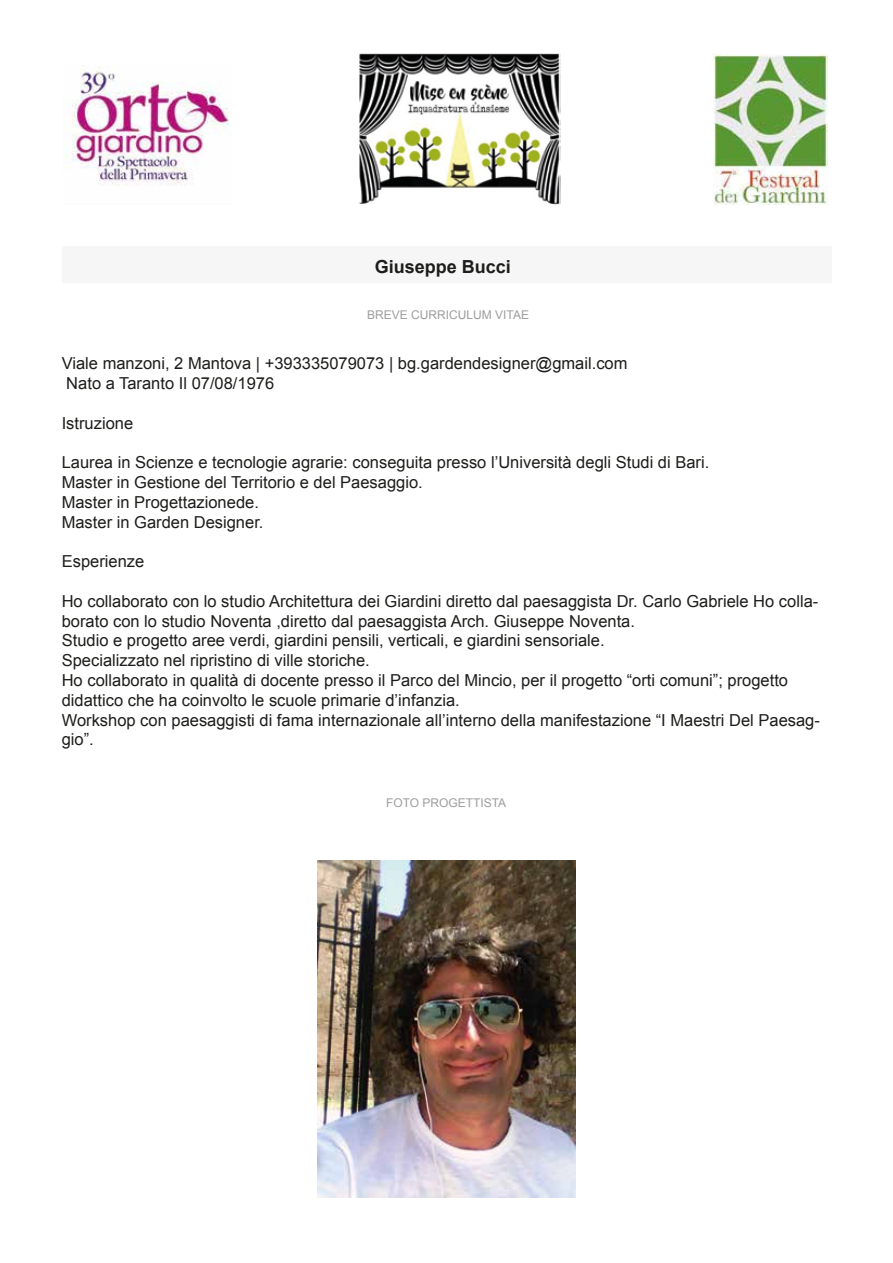
<style>
.page{position:relative;width:893px;height:1263px;background:#fff}
.page>*{position:absolute;margin:0;border:0;box-sizing:border-box;transform-origin:0 0}
.t1{font:700 18px "Arial";color:#1d1d1b}
.t2{font:16.5px/19.8px "Arial";color:#1d1d1b}
.t3{font:12px "Arial";color:#9e9d9d}
</style>
<div class="page">
<img style="left:64px;top:65px;width:166px;height:121px">
<img style="left:359px;top:53px;width:202px;height:152px">
<img style="left:714px;top:54px;width:113px;height:151px">
<div style="left:62px;top:246px;width:770px;height:37px;background:#f6f6f6"></div>
<img style="left:317px;top:860px;width:259px;height:338px">
<p class="t1" style="left:375px;top:255px;width:138px">Giuseppe Bucci</p>
<p class="t3" style="left:367px;top:307px;width:163px">BREVE CURRICULUM VITAE</p>
<p class="t2" style="left:62px;top:354px;width:567px">Viale manzoni, 2 Mantova | +393335079073 | bg.gardendesigner@gmail.com<br>Nato a Taranto Il 07/08/1976</p>
<p class="t2" style="left:62px;top:413px;width:73px">Istruzione</p>
<p class="t2" style="left:62px;top:453px;width:649px">Laurea in Scienze e tecnologie agrarie: conseguita presso l’Università degli Studi di Bari.<br>Master in Gestione del Territorio e del Paesaggio.<br>Master in Progettazionede.<br>Master in Garden Designer.</p>
<p class="t2" style="left:62px;top:552px;width:84px">Esperienze</p>
<p class="t2" style="left:62px;top:591px;width:760px">Ho collaborato con lo studio Architettura dei Giardini diretto dal paesaggista Dr. Carlo Gabriele Ho colla&shy;borato con lo studio Noventa ,diretto dal paesaggista Arch. Giuseppe Noventa.<br>Studio e progetto aree verdi, giardini pensili, verticali, e giardini sensoriale.<br>Specializzato nel ripristino di ville storiche.<br>Ho collaborato in qualità di docente presso il Parco del Mincio, per il progetto “orti comuni”; progetto didattico che ha coinvolto le scuole primarie d’infanzia.<br>Workshop con paesaggisti di fama internazionale all’interno della manifestazione “I Maestri Del Paesag&shy;gio”.</p>
<p class="t3" style="left:386px;top:795px;width:122px">FOTO PROGETTISTA</p>
</div>
